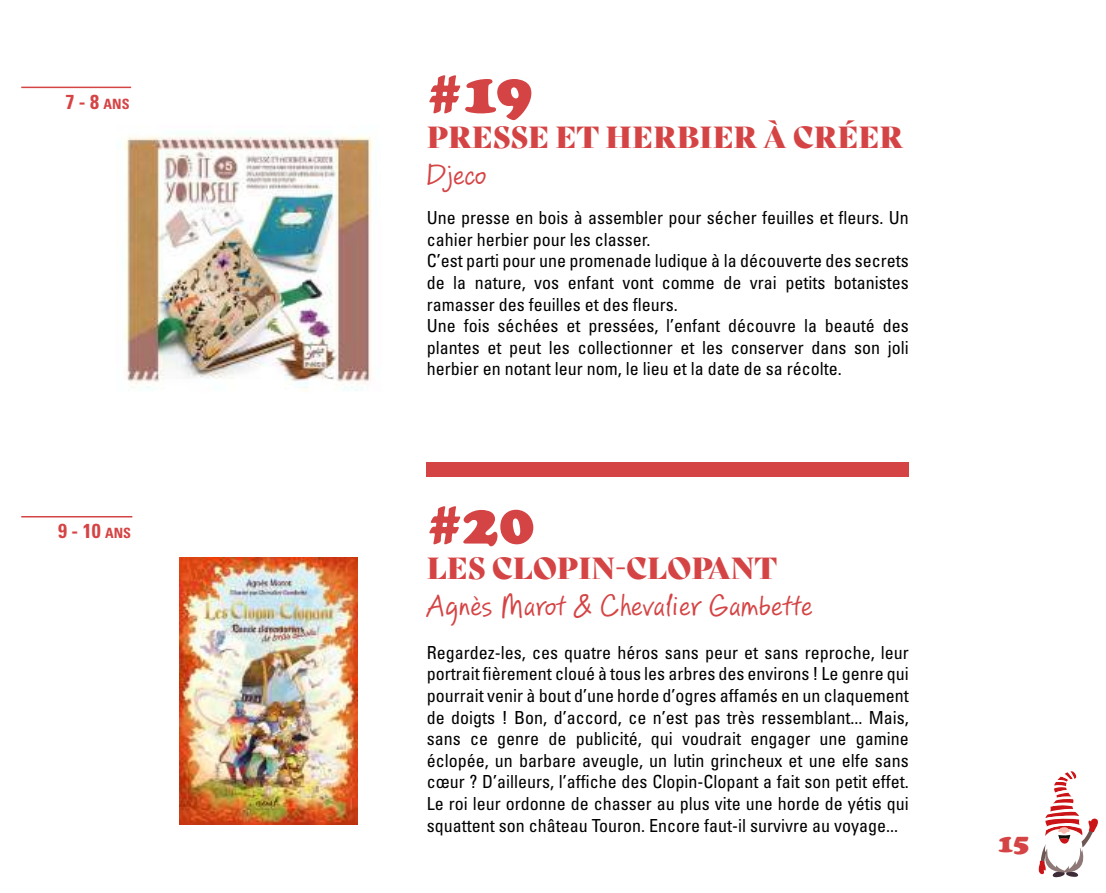
<style>
.page{position:relative;width:1106px;height:893px;background:#fff}
.page>*{position:absolute;margin:0;border:0;box-sizing:border-box;transform-origin:0 0}
.t1{font:900 60px "Cooper";color:#d54445}
.t2{font:29.7px "Bely Display";color:#d54445}
.t3{font:29.7px "PF Reminder";color:#d54445}
.t4{font:900 27px "Cooper";color:#d54445}
.t5{font:700 condensed 20.25px "Univers LT Std";color:#d54445}
.t6{font:condensed 18px/21.6px "Univers LT Std";color:#000}
.s1{font-size:14.1px}
</style>
<div class="page">
<svg style="left:1038px;top:771px;width:59px;height:106px"></svg>
<div style="left:427px;top:462px;width:482px;height:14px;background:#d54445"></div>
<hr style="left:21px;top:87px;width:110px;height:1px;background:#d54445">
<hr style="left:21px;top:516px;width:111px;height:1px;background:#d54445">
<img style="left:179px;top:557px;width:178px;height:267px">
<img style="left:124px;top:136px;width:249px;height:255px">
<p class="t5" style="left:65px;top:89px;width:64px">7 - 8 <span class="s1">ANS</span></p>
<p class="t5" style="left:58px;top:518px;width:73px">9 - 10 <span class="s1">ANS</span></p>
<h1 class="t1" style="left:427px;top:58px;width:107px">#19</h1>
<h2 class="t2" style="left:427px;top:113px;width:478px">PRESSE ET HERBIER À CRÉER</h2>
<h2 class="t3" style="left:427px;top:156px;width:61px">Djeco</h2>
<p class="t6" style="left:427px;top:207px;width:483px">Une presse en bois à assembler pour sécher feuilles et fleurs. Un cahier herbier pour les classer.<br>C’est parti pour une promenade ludique à la découverte des secrets de la nature, vos enfant vont comme de vrai petits botanistes ramasser des feuilles et des fleurs.<br>Une fois séchées et pressées, l’enfant découvre la beauté des plantes et peut les collectionner et les conserver dans son joli herbier en notant leur nom, le lieu et la date de sa récolte.</p>
<h1 class="t1" style="left:427px;top:488px;width:109px">#20</h1>
<h2 class="t2" style="left:427px;top:544px;width:352px">LES CLOPIN-CLOPANT</h2>
<h2 class="t3" style="left:427px;top:587px;width:387px">Agnès Marot &amp; Chevalier Gambette</h2>
<p class="t6" style="left:427px;top:641px;width:483px;text-align:justify">Regardez-les, ces quatre héros sans peur et sans reproche, leur portrait fièrement cloué à tous les arbres des environs ! Le genre qui pourrait venir à bout d’une horde d’ogres affamés en un claquement de doigts ! Bon, d’accord, ce n’est pas très ressemblant... Mais, sans ce genre de publicité, qui voudrait engager une gamine éclopée, un barbare aveugle, un lutin grincheux et une elfe sans cœur ? D’ailleurs, l’affiche des Clopin-Clopant a fait son petit effet.<br>Le roi leur ordonne de chasser au plus vite une horde de yétis qui squattent son château Touron. Encore faut-il survivre au voyage...</p>
<h3 class="t4" style="left:997px;top:828px;width:33px">15</h3>
</div>
